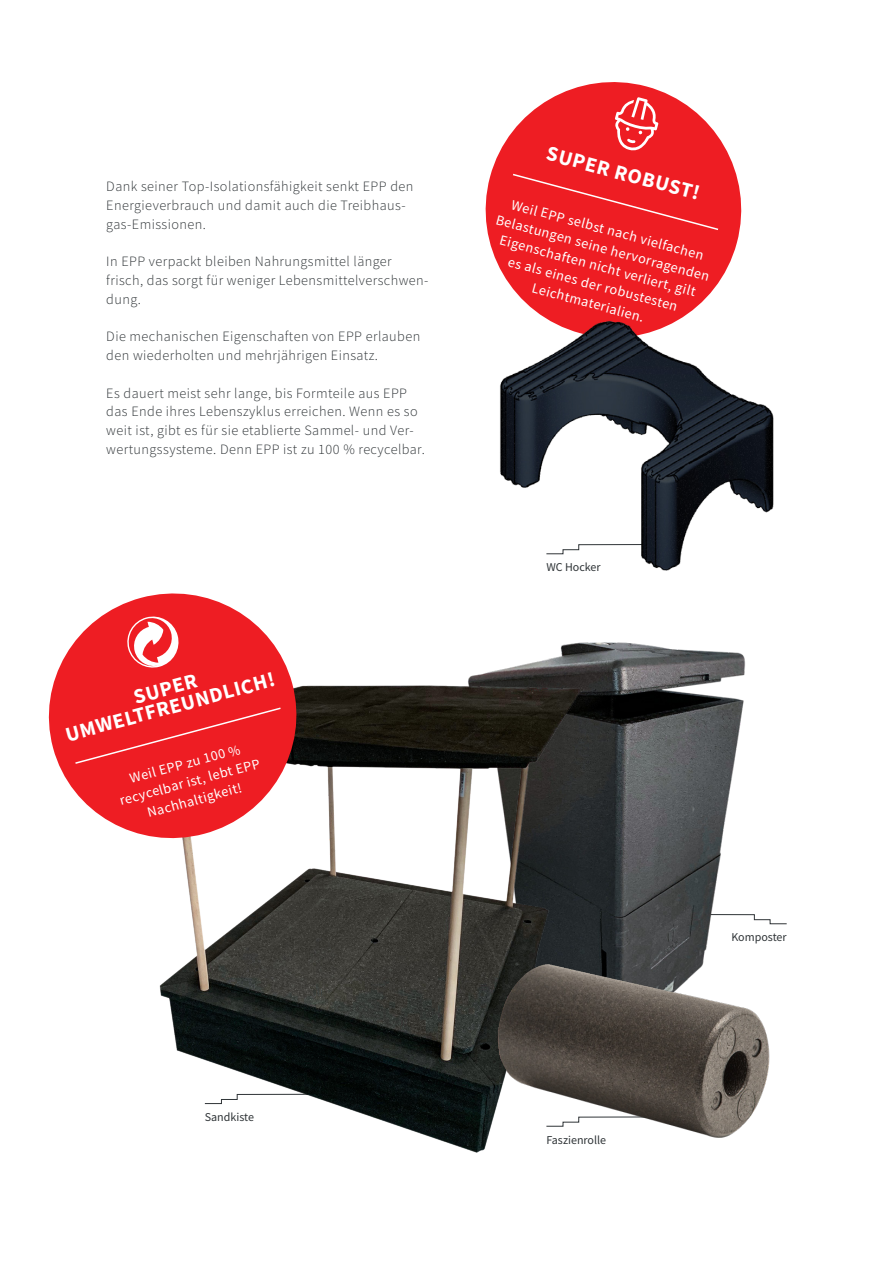
<style>
.page{position:relative;width:893px;height:1263px;background:#fff}
.page>*{position:absolute;margin:0;border:0;box-sizing:border-box;transform-origin:0 0}
.LAUFSCHRIFT-TEXT{font:700 21px/18.8px "Source Sans Pro";color:#fff;text-align:center}
.LAUFSCHRIFT-TEXT-2{font:300 14.25px/18.8px "Source Sans Pro";letter-spacing:.03em;color:#2f3437}
.LAUFSCHRIFT-TEXT-3{font:14.25px/18.8px "Source Sans Pro";color:#fff;text-align:center}
.LAUFSCHRIFT-TEXT-4{font:12px "Source Sans Pro";color:#2f3437}
</style>
<div class="page">
<svg style="left:485px;top:82px;width:257px;height:193px;fill:#ee1d23"></svg>
<div style="left:511px;top:173px;width:209px;height:58px;background:#ee1d23"></div>
<svg style="left:615px;top:97px;width:43px;height:56px"></svg>
<img style="left:561px;top:646px;width:185px;height:251px">
<img style="left:159px;top:648px;width:473px;height:489px">
<img style="left:429px;top:897px;width:358px;height:256px">
<img style="left:500px;top:275px;width:274px;height:371px">
<svg style="left:48px;top:593px;width:262px;height:258px;fill:#ee1d23"></svg>
<div style="left:74px;top:706px;width:208px;height:59px;background:#ee1d23"></div>
<svg style="left:125px;top:614px;width:56px;height:56px"></svg>
<p class="LAUFSCHRIFT-TEXT-2" style="left:106px;top:177px;width:309px">Dank seiner Top-Isolationsfähigkeit senkt EPP den<br>Energieverbrauch und damit auch die Treibhaus&shy;gas-Emissionen.</p>
<p class="LAUFSCHRIFT-TEXT-2" style="left:106px;top:252px;width:324px">In EPP verpackt bleiben Nahrungsmittel länger frisch, das sorgt für weniger Lebensmittelverschwen&shy;dung.</p>
<p class="LAUFSCHRIFT-TEXT-2" style="left:106px;top:327px;width:315px">Die mechanischen Eigenschaften von EPP erlauben den wiederholten und mehrjährigen Einsatz.</p>
<p class="LAUFSCHRIFT-TEXT-2" style="left:106px;top:384px;width:320px">Es dauert meist sehr lange, bis Formteile aus EPP das Ende ihres Lebenszyklus erreichen. Wenn es so weit ist, gibt es für sie etablierte Sammel- und Ver&shy;wertungssysteme. Denn EPP ist zu 100 % recycelbar.</p>
<p class="LAUFSCHRIFT-TEXT" style="left:59px;top:707px;width:218px;rotate:-15deg">SUPER<br>UMWELTFREUNDLICH!</p>
<p class="LAUFSCHRIFT-TEXT-3" style="left:127px;top:769px;width:115px;rotate:-15deg">Weil EPP zu 100 %</p>
<p class="LAUFSCHRIFT-TEXT-3" style="left:117px;top:791px;width:146px;rotate:-15deg">recycelbar ist, lebt EPP</p>
<p class="LAUFSCHRIFT-TEXT-3" style="left:145px;top:803px;width:99px;rotate:-15deg">Nachhaltigkeit!</p>
<p class="LAUFSCHRIFT-TEXT-4" style="left:205px;top:1109px;width:51px">Sandkiste</p>
<p class="LAUFSCHRIFT-TEXT" style="left:549px;top:143px;width:160px;rotate:15deg">SUPER ROBUST!</p>
<p class="LAUFSCHRIFT-TEXT-3" style="left:504px;top:192px;width:222px;rotate:15deg">Weil EPP selbst nach vielfachen<br>Belastungen seine hervorragenden<br>Eigenschaften nicht verliert, gilt</p>
<p class="LAUFSCHRIFT-TEXT-3" style="left:511px;top:252px;width:176px;rotate:15deg">es als eines der robustesten</p>
<p class="LAUFSCHRIFT-TEXT-3" style="left:535px;top:278px;width:117px;rotate:15deg">Leichtmaterialien.</p>
<p class="LAUFSCHRIFT-TEXT-4" style="left:546px;top:560px;width:56px">WC Hocker</p>
<p class="LAUFSCHRIFT-TEXT-4" style="left:546px;top:1132px;width:61px">Faszienrolle</p>
<p class="LAUFSCHRIFT-TEXT-4" style="left:731px;top:930px;width:57px">Komposter</p>
</div>
